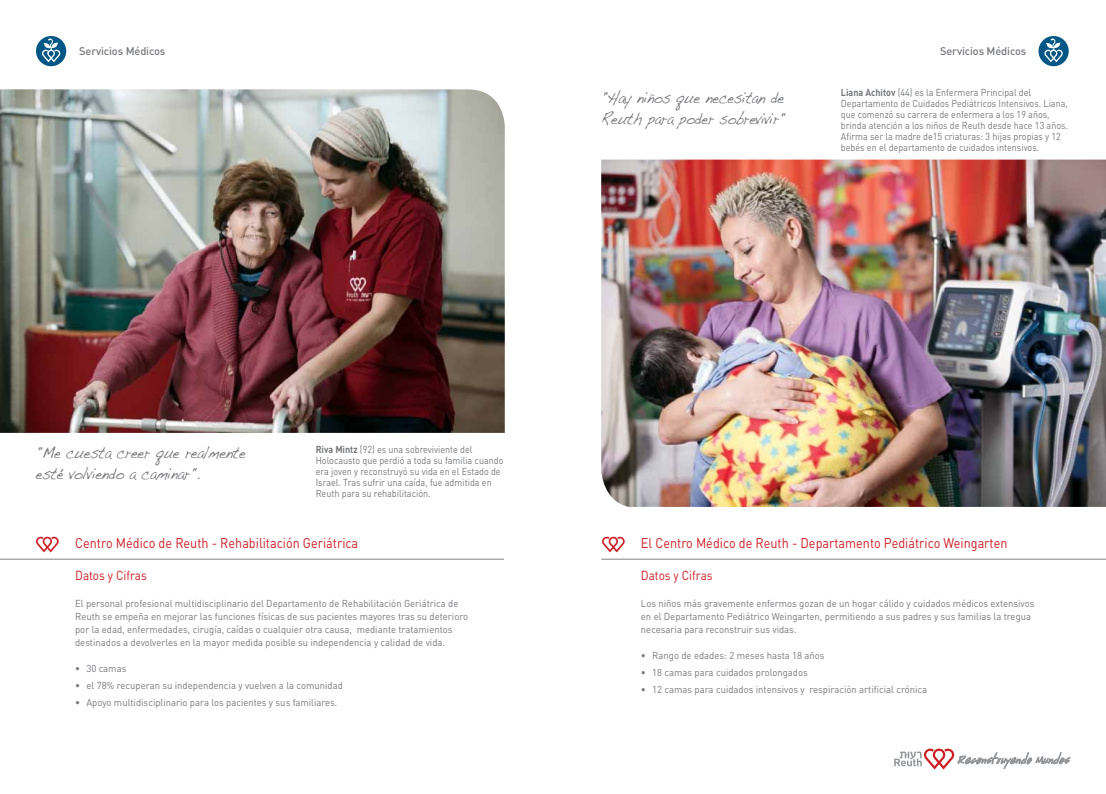
<style>
.page{position:relative;width:1106px;height:794px;background:#fff}
.page>*{position:absolute;margin:0;border:0;box-sizing:border-box;transform-origin:0 0}
.t1{font:17px/21px "Handwriting Dakota";letter-spacing:-.01em;color:#77787b;scale:.8 1}
.t2{font:14px "DIN";color:#cd1e25;scale:.9 1}
.t3{font:13px "DIN";color:#cd1e25;scale:.9 1}
.t4{font:500 11px "DIN";letter-spacing:-.01em;color:#77787b}
.t5{font:10px/13px "DIN";color:#77787b;scale:.95 1}
.t6{font:10px/11px "DIN";color:#77787b;scale:.9 1}
.s1{font-weight:700}
</style>
<div class="page">
<svg style="left:36px;top:537px;width:23px;height:15px"></svg>
<svg style="left:602px;top:537px;width:22px;height:15px"></svg>
<hr style="left:0;top:559px;width:504px;height:1px;background:#808285">
<hr style="left:601px;top:559px;width:505px;height:1px;background:#808285">
<svg style="left:894px;top:748px;width:176px;height:21px"></svg>
<img style="left:0;top:89px;width:505px;height:344px">
<img style="left:601px;top:160px;width:505px;height:347px">
<div style="left:1038px;top:36px;width:30px;height:30px;background:#005684;border-radius:50%"></div>
<svg style="left:1044px;top:36px;width:18px;height:26px"></svg>
<div style="left:36px;top:36px;width:30px;height:30px;background:#005684;border-radius:50%"></div>
<svg style="left:42px;top:36px;width:18px;height:26px"></svg>
<p class="t4" style="left:79px;top:44px;width:88px">Servicios Médicos</p>
<p class="t4" style="left:940px;top:44px;width:88px">Servicios Médicos</p>
<h1 class="t1" style="left:601px;top:87px;width:231px">"Hay niños que necesitan de<br>Reuth para poder sobrevivir"</h1>
<p class="t6" style="left:841px;top:87px;width:254px"><span class="s1">Liana Achitov</span> (44) es la Enfermera Principal del Departamento de Cuidados Pediátricos Intensivos. Liana, que comenzó su carrera de enfermera a los 19 años, brinda atención a los niños de Reuth desde hace 13 años.<br>Afirma ser la madre de15 criaturas: 3 hijas propias y 12 bebés en el departamento de cuidados intensivos.</p>
<h1 class="t1" style="left:36px;top:442px;width:264px">"Me cuesta creer que realmente esté volviendo a caminar".</h1>
<p class="t6" style="left:316px;top:444px;width:210px"><span class="s1">Riva Mintz</span> (92) es una sobreviviente del Holocausto que perdió a toda su familia cuando era joven y reconstruyó su vida en el Estado de Israel. Tras sufrir una caída, fue admitida en Reuth para su rehabilitación.</p>
<h2 class="t2" style="left:75px;top:534px;width:316px">Centro Médico de Reuth - Rehabilitación Geriátrica</h2>
<h2 class="t2" style="left:641px;top:534px;width:409px">El Centro Médico de Reuth - Departamento Pediátrico Weingarten</h2>
<h3 class="t3" style="left:75px;top:567px;width:81px">Datos y Cifras</h3>
<h3 class="t3" style="left:641px;top:567px;width:81px">Datos y Cifras</h3>
<p class="t5" style="left:75px;top:596px;width:415px">El personal profesional multidisciplinario del Departamento de Rehabilitación Geriátrica de Reuth se empeña en mejorar las funciones físicas de sus pacientes mayores tras su deterioro por la edad, enfermedades, cirugía, caídas o cualquier otra causa, mediante tratamientos destinados a devolverles en la mayor medida posible su independencia y calidad de vida.</p>
<p class="t5" style="left:75px;top:661px;width:55px">• 30 camas</p>
<p class="t5" style="left:75px;top:679px;width:283px">• el 78% recuperan su independencia y vuelven a la comunidad</p>
<p class="t5" style="left:75px;top:696px;width:278px">• Apoyo multidisciplinario para los pacientes y sus familiares.</p>
<p class="t5" style="left:641px;top:596px;width:416px">Los niños más gravemente enfermos gozan de un hogar cálido y cuidados médicos extensivos en el Departamento Pediátrico Weingarten, permitiendo a sus padres y sus familias la tregua necesaria para reconstruir sus vidas.</p>
<p class="t5" style="left:641px;top:648px;width:195px">• Rango de edades: 2 meses hasta 18 años</p>
<p class="t5" style="left:641px;top:666px;width:177px">• 18 camas para cuidados prolongados</p>
<p class="t5" style="left:641px;top:683px;width:302px">• 12 camas para cuidados intensivos y respiración artificial crónica</p>
</div>
